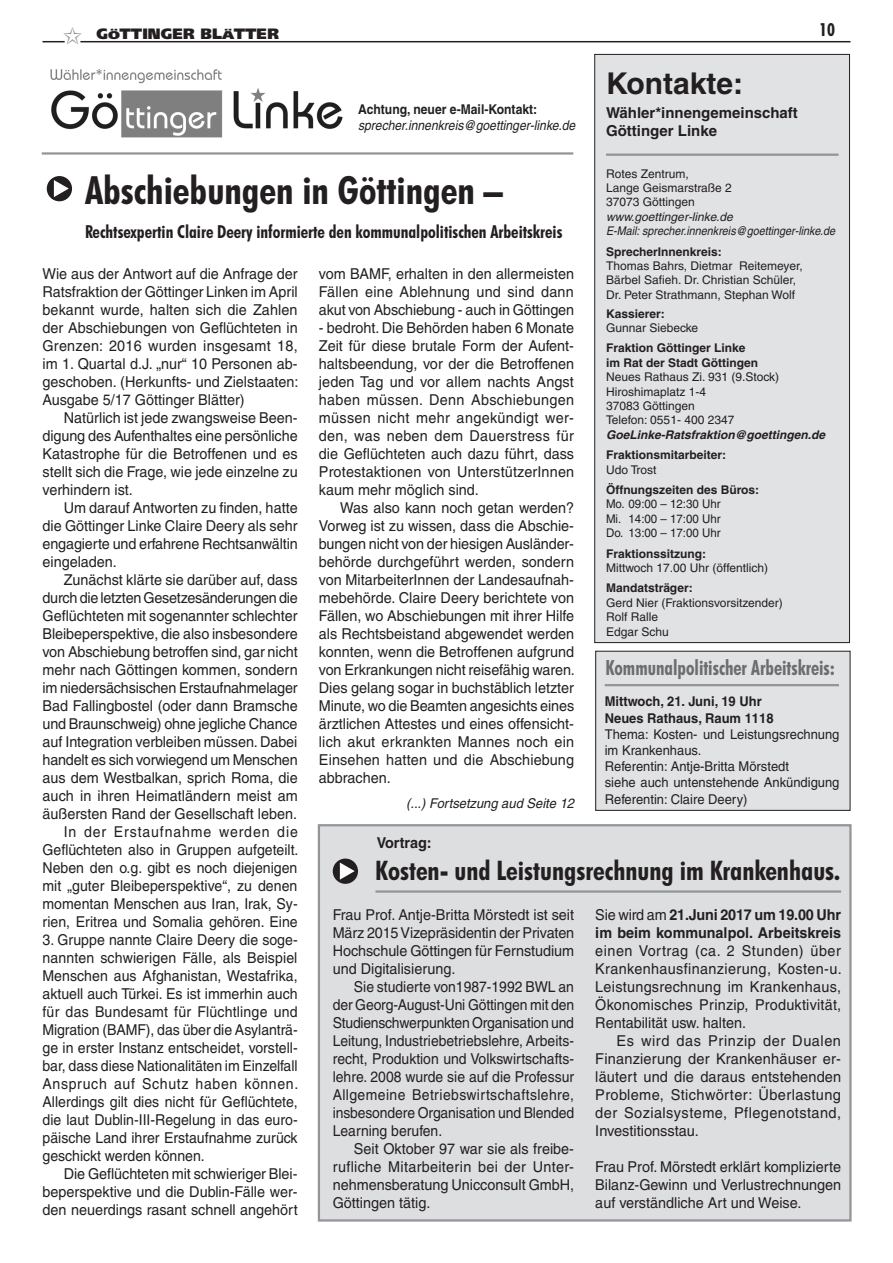
<style>
.page{position:relative;width:893px;height:1263px;background:#fff}
.page>*{position:absolute;margin:0;border:0;box-sizing:border-box;transform-origin:0 0}
.t1{font:700 condensed 39px "Futura BT";color:#231f20}
.t2{font:700 30px "Helvetica";color:#231f20}
.t3{font:700 condensed 27px "Futura BT";color:#231f20}
.t4{font:700 condensed 21px "Futura BT";color:#6c6d70;scale:.9 1}
.t5{font:700 condensed 18px "Futura BT";color:#231f20;scale:.96 1}
.t6{font:700 condensed 18px "Futura BT";color:#231f20}
.t7{font:15px/18px "Helvetica";color:#231f20;text-align:justify;scale:.96 1}
.t8{font:15px/18px "Helvetica";color:#231f20;text-align:justify;scale:.94 1}
.t9{font:15px/18px "Helvetica";color:#231f20;text-align:justify;scale:.93 1}
.t10{font:15px/18px "Helvetica";color:#231f20;text-align:justify}
.t11{font:700 15px/18px "Helvetica";color:#231f20;scale:.96 1}
.t12{font:700 15px/18px "Helvetica";color:#231f20}
.t13{font:900 15px "Frutiger";color:#231f20}
.t14{font:13.5px/16.2px "Helvetica";color:#231f20;scale:.96 1}
.t15{font:700 13.5px/16.2px "Helvetica";color:#231f20;scale:.96 1}
.t16{font:italic 13.5px "Helvetica";color:#231f20;scale:.9 1}
.t17{font:700 13.5px "Helvetica";color:#231f20;scale:.9 1}
.t18{font:italic 13.5px "Helvetica";color:#231f20;scale:.96 1}
.t19{font:12px/14.4px "Helvetica";color:#231f20}
.t20{font:700 12px/14.4px "Helvetica";color:#231f20}
.t21{font:italic 12px/14.4px "Helvetica";color:#231f20}
.t22{font:12px/14.4px "Helvetica";color:#231f20;text-align:justify;scale:.96 1}
.t23{font:italic 700 12px "Helvetica";color:#231f20}
.s1{font-size:11.25px}
.s2{font-weight:400}
</style>
<div class="page">
<div style="left:319px;top:825px;width:531px;height:395px;background:#dddee0"></div>
<div style="left:318px;top:824px;width:534px;height:397px;border:2px solid #939598"></div>
<div style="left:595px;top:54px;width:254px;height:589px;background:#e1e2e4"></div>
<div style="left:594px;top:54px;width:256px;height:589px;border:1px solid #231f20"></div>
<hr style="left:80px;top:41px;width:770px;height:1px;background:#231f20">
<div style="left:596px;top:651px;width:254px;height:159px;background:#e1e2e4"></div>
<div style="left:595px;top:651px;width:255px;height:160px;border:1px solid #231f20"></div>
<hr style="left:605px;top:684px;width:234px;height:2px;background:#939598">
<hr style="left:42px;top:152px;width:531px;height:3px;background:#939598">
<hr style="left:606px;top:154px;width:233px;height:2px;background:#939598">
<div style="left:47px;top:176px;width:25px;height:25px;background:#231f20;border-radius:50%"></div>
<svg style="left:54px;top:180px;width:15px;height:17px"></svg>
<img style="left:50px;top:69px;width:293px;height:69px">
<svg style="left:333px;top:858px;width:25px;height:26px"></svg>
<svg style="left:340px;top:862px;width:15px;height:18px"></svg>
<hr style="left:375px;top:890px;width:466px;height:3px;background:#939598">
<svg style="left:43px;top:41px;width:39px;height:2px"></svg>
<p class="t13" style="left:97px;top:24px;width:184px">G<span class="s1">Ö</span>TTINGER BL<span class="s1">Ä</span>TTER</p>
<p class="t6" style="left:819px;top:19px;width:17px">10</p>
<h2 class="t2" style="left:606px;top:65px;width:139px">Kontakte:</h2>
<p class="t12" style="left:606px;top:104px;width:193px">Wähler*innengemeinschaft<br>Göttinger Linke</p>
<p class="t19" style="left:606px;top:166px;width:127px">Rotes Zentrum,<br>Lange Geismarstraße 2<br>37073 Göttingen</p>
<p class="t21" style="left:606px;top:209px;width:231px">www.goettinger-linke.de<br>E-Mail: sprecher.innenkreis@goettinger-linke.de</p>
<p class="t20" style="left:606px;top:244px;width:117px">SprecherInnenkreis:</p>
<p class="t19" style="left:606px;top:258px;width:198px">Thomas Bahrs, Dietmar Reitemeyer,<br>Bärbel Safieh. Dr. Christian Schüler,<br>Dr. Peter Strathmann, Stephan Wolf</p>
<p class="t20" style="left:606px;top:306px;width:60px">Kassierer:</p>
<p class="t19" style="left:606px;top:321px;width:94px">Gunnar Siebecke</p>
<p class="t20" style="left:606px;top:341px;width:154px">Fraktion Göttinger Linke im Rat der Stadt Göttingen</p>
<p class="t19" style="left:606px;top:370px;width:175px">Neues Rathaus Zi. 931 (9.Stock)<br>Hiroshimaplatz 1-4<br>37083 Göttingen<br>Telefon: 0551- 400 2347</p>
<p class="t23" style="left:606px;top:427px;width:221px">GoeLinke-Ratsfraktion@goettingen.de</p>
<p class="t20" style="left:606px;top:448px;width:122px">Fraktionsmitarbeiter:</p>
<p class="t19" style="left:606px;top:462px;width:52px">Udo Trost</p>
<p class="t20" style="left:606px;top:482px;width:155px">Öffnungszeiten des Büros:</p>
<p class="t22" style="left:606px;top:497px;width:121px">Mo. 09:00 – 12:30 Uhr Mi. 14:00 – 17:00 Uhr Do. 13:00 – 17:00 Uhr</p>
<p class="t20" style="left:606px;top:546px;width:102px">Fraktionssitzung:</p>
<p class="t19" style="left:606px;top:561px;width:164px">Mittwoch 17.00 Uhr (öffentlich)</p>
<p class="t20" style="left:606px;top:581px;width:88px">Mandatsträger:</p>
<p class="t19" style="left:606px;top:595px;width:178px">Gerd Nier (Fraktionsvorsitzender)<br>Rolf Ralle<br>Edgar Schu</p>
<p class="t17" style="left:358px;top:101px;width:201px">Achtung, neuer e-Mail-Kontakt:</p>
<p class="t16" style="left:358px;top:117px;width:243px">sprecher.innenkreis@goettinger-linke.de</p>
<h1 class="t1" style="left:85px;top:166px;width:420px">Abschiebungen in Göttingen –</h1>
<p class="t5" style="left:85px;top:220px;width:499px">Rechtsexpertin Claire Deery informierte den kommunalpolitischen Arbeitskreis</p>
<p class="t7" style="left:43px;top:265px;width:268px">Wie aus der Antwort auf die Anfrage der Ratsfraktion der Göttinger Linken im April bekannt wurde, halten sich die Zahlen der Abschiebungen von Geflüchteten in Grenzen: 2016 wurden insgesamt 18, im 1. Quartal d.J. „nur“ 10 Personen ab&shy;geschoben. (Herkunfts- und Zielstaaten:<br>Ausgabe 5/17 Göttinger Blätter)</p>
<p class="t7" style="left:43px;top:409px;width:267px;text-indent:21px">Natürlich ist jede zwangsweise Been&shy;digung des Aufenthaltes eine persönliche Katastrophe für die Betroffenen und es stellt sich die Frage, wie jede einzelne zu verhindern ist.</p>
<p class="t7" style="left:43px;top:499px;width:267px;text-indent:21px">Um darauf Antworten zu finden, hatte die Göttinger Linke Claire Deery als sehr engagierte und erfahrene Rechtsanwältin eingeladen.</p>
<p class="t7" style="left:43px;top:571px;width:268px;text-align:right">Zunächst klärte sie darüber auf, dass durch die letzten Gesetzesänderungen die Geflüchteten mit sogenannter schlechter Bleibeperspektive, die also insbesondere von Abschiebung betroffen sind, gar nicht mehr nach Göttingen kommen, sondern im niedersächsischen Erstaufnahmelager Bad Fallingbostel (oder dann Bramsche und Braunschweig) ohne jegliche Chance auf Integration verbleiben müssen. Dabei handelt es sich vorwiegend um Menschen aus dem Westbalkan, sprich Roma, die auch in ihren Heimatländern meist am äußersten Rand der Gesellschaft leben.<br>In der Erstaufnahme werden die Geflüchteten also in Gruppen aufgeteilt.<br>Neben den o.g. gibt es noch diejenigen mit „guter Bleibeperspektive“, zu denen momentan Menschen aus Iran, Irak, Sy&shy;rien, Eritrea und Somalia gehören. Eine</p>
<p class="t8" style="left:43px;top:931px;width:274px">3. Gruppe nannte Claire Deery die soge&shy;nannten schwierigen Fälle, als Beispiel Menschen aus Afghanistan, Westafrika, aktuell auch Türkei. Es ist immerhin auch für das Bundesamt für Flüchtlinge und Migration (BAMF), das über die Asylanträ&shy;ge in erster Instanz entscheidet, vorstell&shy;bar, dass diese Nationalitäten im Einzelfall Anspruch auf Schutz haben können.<br>Allerdings gilt dies nicht für Geflüchtete, die laut Dublin-III-Regelung in das euro&shy;päische Land ihrer Erstaufnahme zurück geschickt werden können.</p>
<p class="t7" style="left:43px;top:1165px;width:267px;text-indent:21px">Die Geflüchteten mit schwieriger Blei&shy;beperspektive und die Dublin-Fälle wer&shy;den neuerdings rasant schnell angehört</p>
<p class="t7" style="left:319px;top:265px;width:267px">vom BAMF, erhalten in den allermeisten Fällen eine Ablehnung und sind dann akut von Abschiebung - auch in Göttingen</p>
<p class="t7" style="left:319px;top:319px;width:267px">- bedroht. Die Behörden haben 6 Monate Zeit für diese brutale Form der Aufent&shy;haltsbeendung, vor der die Betroffenen jeden Tag und vor allem nachts Angst haben müssen. Denn Abschiebungen müssen nicht mehr angekündigt wer&shy;den, was neben dem Dauerstress für die Geflüchteten auch dazu führt, dass Protestaktionen von UnterstützerInnen kaum mehr möglich sind.</p>
<p class="t7" style="left:319px;top:499px;width:268px;text-indent:21px">Was also kann noch getan werden?<br>Vorweg ist zu wissen, dass die Abschie&shy;bungen nicht von der hiesigen Ausländer&shy;behörde durchgeführt werden, sondern von MitarbeiterInnen der Landesaufnah&shy;mebehörde. Claire Deery berichtete von Fällen, wo Abschiebungen mit ihrer Hilfe als Rechtsbeistand abgewendet werden konnten, wenn die Betroffenen aufgrund von Erkrankungen nicht reisefähig waren.<br>Dies gelang sogar in buchstäblich letzter Minute, wo die Beamten angesichts eines ärztlichen Attestes und eines offensicht&shy;lich akut erkrankten Mannes noch ein Einsehen hatten und die Abschiebung abbrachen.</p>
<p class="t18" style="left:406px;top:796px;width:176px">(...) Fortsetzung aud Seite 12</p>
<h3 class="t4" style="left:606px;top:654px;width:257px">Kommunalpolitischer Arbeitskreis:</h3>
<p class="t15" style="left:605px;top:693px;width:177px">Mittwoch, 21. Juni, 19 Uhr<br>Neues Rathaus, Raum 1118</p>
<p class="t14" style="left:605px;top:726px;width:246px">Thema: Kosten- und Leistungsrechnung im Krankenhaus.<br>Referentin: Antje-Britta Mörstedt<br>siehe auch untenstehende Ankündigung<br>Referentin: Claire Deery)</p>
<p class="t11" style="left:377px;top:833px;width:59px">Vortrag:</p>
<h3 class="t3" style="left:375px;top:854px;width:466px">Kosten- und Leistungsrechnung im Krankenhaus.</h3>
<p class="t11" style="left:595px;top:906px;width:258px"><span class="s2">Sie wird am</span> 21.Juni 2017 um 19.00 Uhr im beim kommunalpol. Arbeitskreis</p>
<p class="t7" style="left:595px;top:942px;width:258px">einen Vortrag (ca. 2 Stunden) über Krankenhausfinanzierung, Kosten-u.<br>Leistungsrechnung im Krankenhaus, Ökonomisches Prinzip, Produktivität, Rentabilität usw. halten.</p>
<p class="t10" style="left:595px;top:1032px;width:247px;text-indent:21px">Es wird das Prinzip der Dualen Finanzierung der Krankenhäuser er&shy;läutert und die daraus entstehenden Probleme, Stichwörter: Überlastung der Sozialsysteme, Pflegenotstand, Investitionsstau.</p>
<p class="t7" style="left:595px;top:1158px;width:258px">Frau Prof. Mörstedt erklärt komplizierte Bilanz-Gewinn und Verlustrechnungen auf verständliche Art und Weise.</p>
<p class="t7" style="left:333px;top:906px;width:253px">Frau Prof. Antje-Britta Mörstedt ist seit März 2015 Vizepräsidentin der Privaten Hochschule Göttingen für Fernstudium und Digitalisierung.</p>
<p class="t9" style="left:333px;top:978px;width:261px;text-indent:21px">Sie studierte von1987-1992 BWL an der Georg-August-Uni Göttingen mit den Studienschwerpunkten Organisation und Leitung, Industriebetriebslehre, Arbeits&shy;recht, Produktion und Volkswirtschafts&shy;lehre. 2008 wurde sie auf die Professur Allgemeine Betriebswirtschaftslehre, insbesondere Organisation und Blended Learning berufen.</p>
<p class="t7" style="left:333px;top:1140px;width:253px;text-indent:21px">Seit Oktober 97 war sie als freibe&shy;rufliche Mitarbeiterin bei der Unter&shy;nehmensberatung Unicconsult GmbH, Göttingen tätig.</p>
</div>
